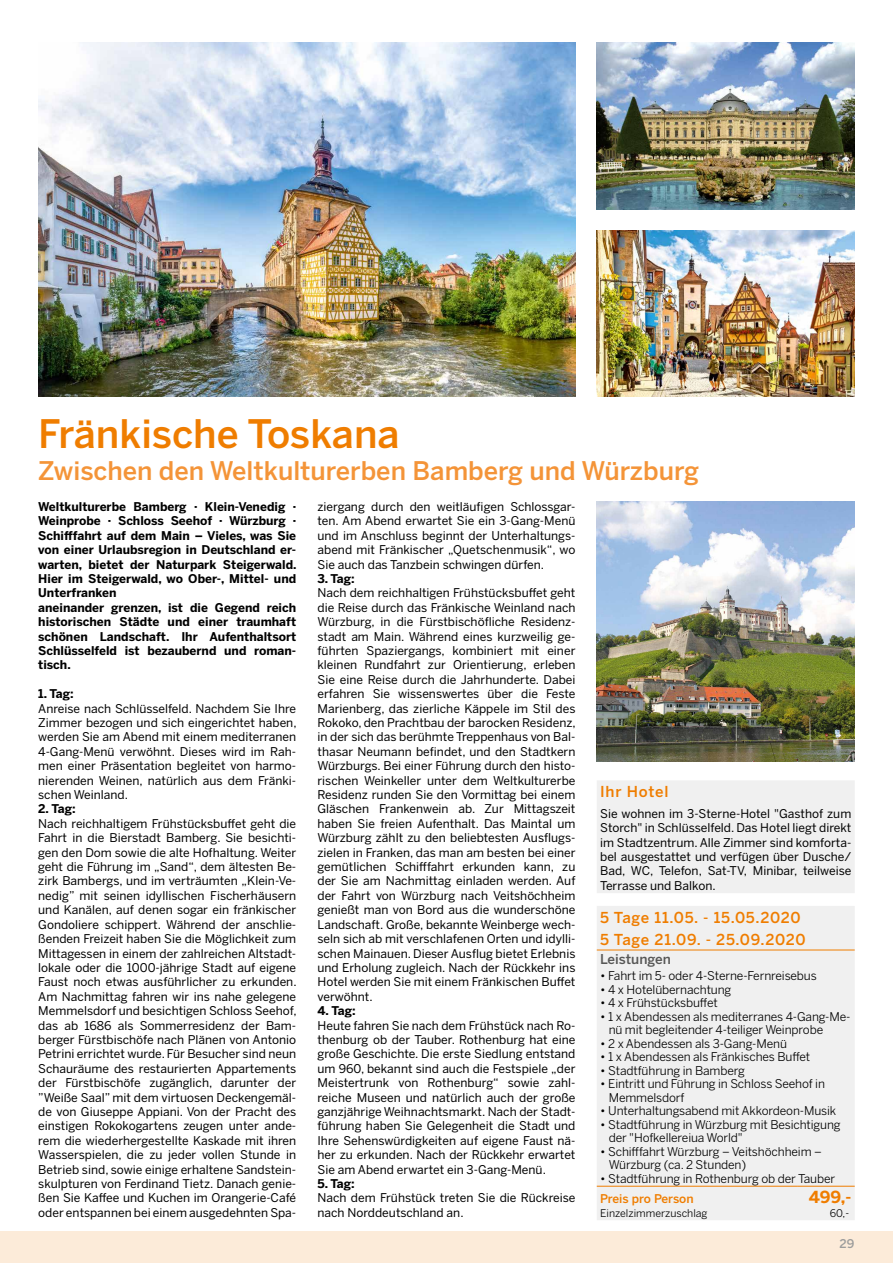
<style>
.page{position:relative;width:893px;height:1263px;background:#fff}
.page>*{position:absolute;margin:0;border:0;box-sizing:border-box;transform-origin:0 0}
.t1{font:500 39px "Benton Sans";color:#ef7d00}
.t2{font:500 25.5px "Benton Sans";color:#f49438}
.t3{font:700 16.5px "Benton Sans";color:#ef7d00}
.t4{font:500 15px/22.5px "Benton Sans";letter-spacing:.05em;color:#ef7d00}
.t5{font:500 13.5px "Benton Sans";color:#575756}
.t6{font:12px/14.4px "Benton Sans";color:#000;text-align:justify}
.t7{font:12px/13.5px "Benton Sans";letter-spacing:-.01em;color:#000}
.t8{font:700 12px/14.4px "Benton Sans";color:#000}
.t9{font:500 12px "Benton Sans";letter-spacing:-.01em;color:#ef7d00}
.t10{font:500 12px "Benton Sans";color:#9d9d9c}
.t11{font:10.5px "Benton Sans";color:#000}
</style>
<div class="page">
<div style="left:0;top:1231px;width:893px;height:32px;background:#fcebd9"></div>
<div style="left:597px;top:781px;width:258px;height:439px;background:#f0f0f0"></div>
<hr style="left:597px;top:950px;width:201px;height:1px;background:#ef7d00">
<hr style="left:798px;top:950px;width:57px;height:1px;background:#ef7d00">
<hr style="left:597px;top:1186px;width:201px;height:1px;background:#ef7d00">
<hr style="left:798px;top:1186px;width:57px;height:1px;background:#ef7d00">
<img style="left:38px;top:43px;width:537px;height:354px">
<img style="left:597px;top:43px;width:258px;height:166px">
<img style="left:597px;top:230px;width:258px;height:167px">
<img style="left:597px;top:502px;width:258px;height:260px">
<h1 class="t1" style="left:38px;top:409px;width:363px">Fränkische Toskana</h1>
<h2 class="t2" style="left:38px;top:455px;width:662px">Zwischen den Weltkulturerben Bamberg und Würzburg</h2>
<p class="t8" style="left:38px;top:500px;width:260px">Weltkulturerbe Bamberg · Klein-Venedig · Weinprobe · Schloss Seehof · Würzburg · Schifffahrt auf dem Main – Vieles, was Sie von einer Urlaubsregion in Deutschland er&shy;warten, bietet der Naturpark Steigerwald.<br>Hier im Steigerwald, wo Ober-, Mittel- und Unterfranken<br>aneinander grenzen, ist die Gegend reich historischen Städte und einer traumhaft schönen Landschaft. Ihr Aufenthaltsort Schlüsselfeld ist bezaubernd und roman&shy;tisch.</p>
<p class="t8" style="left:38px;top:687px;width:37px">1. Tag:</p>
<p class="t6" style="left:38px;top:701px;width:260px">Anreise nach Schlüsselfeld. Nachdem Sie Ihre Zimmer bezogen und sich eingerichtet haben, werden Sie am Abend mit einem mediterranen 4-Gang-Menü verwöhnt. Dieses wird im Rah&shy;men einer Präsentation begleitet von harmo&shy;nierenden Weinen, natürlich aus dem Fränki&shy;schen Weinland.</p>
<p class="t8" style="left:38px;top:802px;width:39px">2. Tag:</p>
<p class="t6" style="left:38px;top:816px;width:260px">Nach reichhaltigem Frühstücksbuffet geht die Fahrt in die Bierstadt Bamberg. Sie besichti&shy;gen den Dom sowie die alte Hofhaltung. Weiter geht die Führung im „Sand“, dem ältesten Be&shy;zirk Bambergs, und im verträumten „Klein-Ve&shy;nedig” mit seinen idyllischen Fischerhäusern und Kanälen, auf denen sogar ein fränkischer Gondoliere schippert. Während der anschlie&shy;ßenden Freizeit haben Sie die Möglichkeit zum Mittagessen in einem der zahlreichen Altstadt&shy;lokale oder die 1000-jährige Stadt auf eigene Faust noch etwas ausführlicher zu erkunden.<br>Am Nachmittag fahren wir ins nahe gelegene Memmelsdorf und besichtigen Schloss Seehof, das ab 1686 als Sommerresidenz der Bam&shy;berger Fürstbischöfe nach Plänen von Antonio Petrini errichtet wurde. Für Besucher sind neun Schauräume des restaurierten Appartements der Fürstbischöfe zugänglich, darunter der ”Weiße Saal” mit dem virtuosen Deckengemäl&shy;de von Giuseppe Appiani. Von der Pracht des einstigen Rokokogartens zeugen unter ande&shy;rem die wiederhergestellte Kaskade mit ihren Wasserspielen, die zu jeder vollen Stunde in Betrieb sind, sowie einige erhaltene Sandstein&shy;skulpturen von Ferdinand Tietz. Danach genie&shy;ßen Sie Kaffee und Kuchen im Orangerie-Café oder entspannen bei einem ausgedehnten Spa-</p>
<p class="t6" style="left:317px;top:499px;width:259px">ziergang durch den weitläufigen Schlossgar&shy;ten. Am Abend erwartet Sie ein 3-Gang-Menü und im Anschluss beginnt der Unterhaltungs&shy;abend mit Fränkischer „Quetschenmusik“, wo Sie auch das Tanzbein schwingen dürfen.</p>
<p class="t8" style="left:317px;top:572px;width:39px">3. Tag:</p>
<p class="t6" style="left:317px;top:586px;width:260px">Nach dem reichhaltigen Frühstücksbuffet geht die Reise durch das Fränkische Weinland nach Würzburg, in die Fürstbischöfliche Residenz&shy;stadt am Main. Während eines kurzweilig ge&shy;führten Spaziergangs, kombiniert mit einer kleinen Rundfahrt zur Orientierung, erleben Sie eine Reise durch die Jahrhunderte. Dabei erfahren Sie wissenswertes über die Feste Marienberg, das zierliche Käppele im Stil des Rokoko, den Prachtbau der barocken Residenz, in der sich das berühmte Treppenhaus von Bal&shy;thasar Neumann befindet, und den Stadtkern Würzburgs. Bei einer Führung durch den histo&shy;rischen Weinkeller unter dem Weltkulturerbe Residenz runden Sie den Vormittag bei einem Gläschen Frankenwein ab. Zur Mittagszeit haben Sie freien Aufenthalt. Das Maintal um Würzburg zählt zu den beliebtesten Ausflugs&shy;zielen in Franken, das man am besten bei einer gemütlichen Schifffahrt erkunden kann, zu der Sie am Nachmittag einladen werden. Auf der Fahrt von Würzburg nach Veitshöchheim genießt man von Bord aus die wunderschöne Landschaft. Große, bekannte Weinberge wech&shy;seln sich ab mit verschlafenen Orten und idylli&shy;schen Mainauen. Dieser Ausflug bietet Erlebnis und Erholung zugleich. Nach der Rückkehr ins Hotel werden Sie mit einem Fränkischen Buffet verwöhnt.</p>
<p class="t8" style="left:317px;top:1004px;width:40px">4. Tag:</p>
<p class="t6" style="left:317px;top:1018px;width:259px">Heute fahren Sie nach dem Frühstück nach Ro&shy;thenburg ob der Tauber. Rothenburg hat eine große Geschichte. Die erste Siedlung entstand um 960, bekannt sind auch die Festspiele „der Meistertrunk von Rothenburg“ sowie zahl&shy;reiche Museen und natürlich auch der große ganzjährige Weihnachtsmarkt. Nach der Stadt&shy;führung haben Sie Gelegenheit die Stadt und Ihre Sehenswürdigkeiten auf eigene Faust nä&shy;her zu erkunden. Nach der Rückkehr erwartet Sie am Abend erwartet ein 3-Gang-Menü.</p>
<p class="t8" style="left:317px;top:1176px;width:39px">5. Tag:</p>
<p class="t6" style="left:317px;top:1191px;width:259px">Nach dem Frühstück treten Sie die Rückreise nach Norddeutschland an.</p>
<p class="t4" style="left:600px;top:780px;width:70px">Ihr Hotel</p>
<p class="t6" style="left:600px;top:806px;width:253px">Sie wohnen im 3-Sterne-Hotel "Gasthof zum Storch" in Schlüsselfeld. Das Hotel liegt direkt im Stadtzentrum. Alle Zimmer sind komforta&shy;bel ausgestattet und verfügen über Dusche/ Bad, WC, Telefon, Sat-TV, Minibar, teilweise Terrasse und Balkon.</p>
<p class="t4" style="left:600px;top:906px;width:207px">5 Tage 11.05. - 15.05.2020<br>5 Tage 21.09. - 25.09.2020</p>
<p class="t5" style="left:600px;top:951px;width:72px">Leistungen</p>
<p class="t7" style="left:600px;top:969px;width:218px">• Fahrt im 5- oder 4-Sterne-Fernreisebus</p>
<p class="t7" style="left:600px;top:983px;width:133px">• 4 x Hotelübernachtung</p>
<p class="t7" style="left:600px;top:996px;width:119px">• 4 x Frühstücksbuffet</p>
<p class="t7" style="left:609px;top:1010px;width:243px;text-indent:-9px">• 1 x Abendessen als mediterranes 4-Gang-Me&shy;nü mit begleitender 4-teiliger Weinprobe</p>
<p class="t7" style="left:600px;top:1037px;width:188px">• 2 x Abendessen als 3-Gang-Menü</p>
<p class="t7" style="left:600px;top:1050px;width:212px">• 1 x Abendessen als Fränkisches Buffet</p>
<p class="t7" style="left:600px;top:1064px;width:146px">• Stadtführung in Bamberg</p>
<p class="t7" style="left:609px;top:1077px;width:218px;text-indent:-9px">• Eintritt und Führung in Schloss Seehof in<br>Memmelsdorf</p>
<p class="t7" style="left:600px;top:1104px;width:238px">• Unterhaltungsabend mit Akkordeon-Musik</p>
<p class="t7" style="left:609px;top:1118px;width:233px;text-indent:-9px">• Stadtführung in Würzburg mit Besichtigung der "Hofkellereiua World"</p>
<p class="t7" style="left:609px;top:1145px;width:215px;text-indent:-9px">• Schifffahrt Würzburg – Veitshöchheim –<br>Würzburg (ca. 2 Stunden)</p>
<p class="t7" style="left:600px;top:1172px;width:237px">• Stadtführung in Rothenburg ob der Tauber</p>
<p class="t9" style="left:600px;top:1192px;width:95px">Preis pro Person</p>
<h3 class="t3" style="left:809px;top:1187px;width:44px">499,-</h3>
<p class="t11" style="left:600px;top:1207px;width:109px">Einzelzimmerzuschlag</p>
<p class="t11" style="left:830px;top:1207px;width:21px">60,-</p>
<p class="t10" style="left:839px;top:1236px;width:17px">29</p>
</div>
